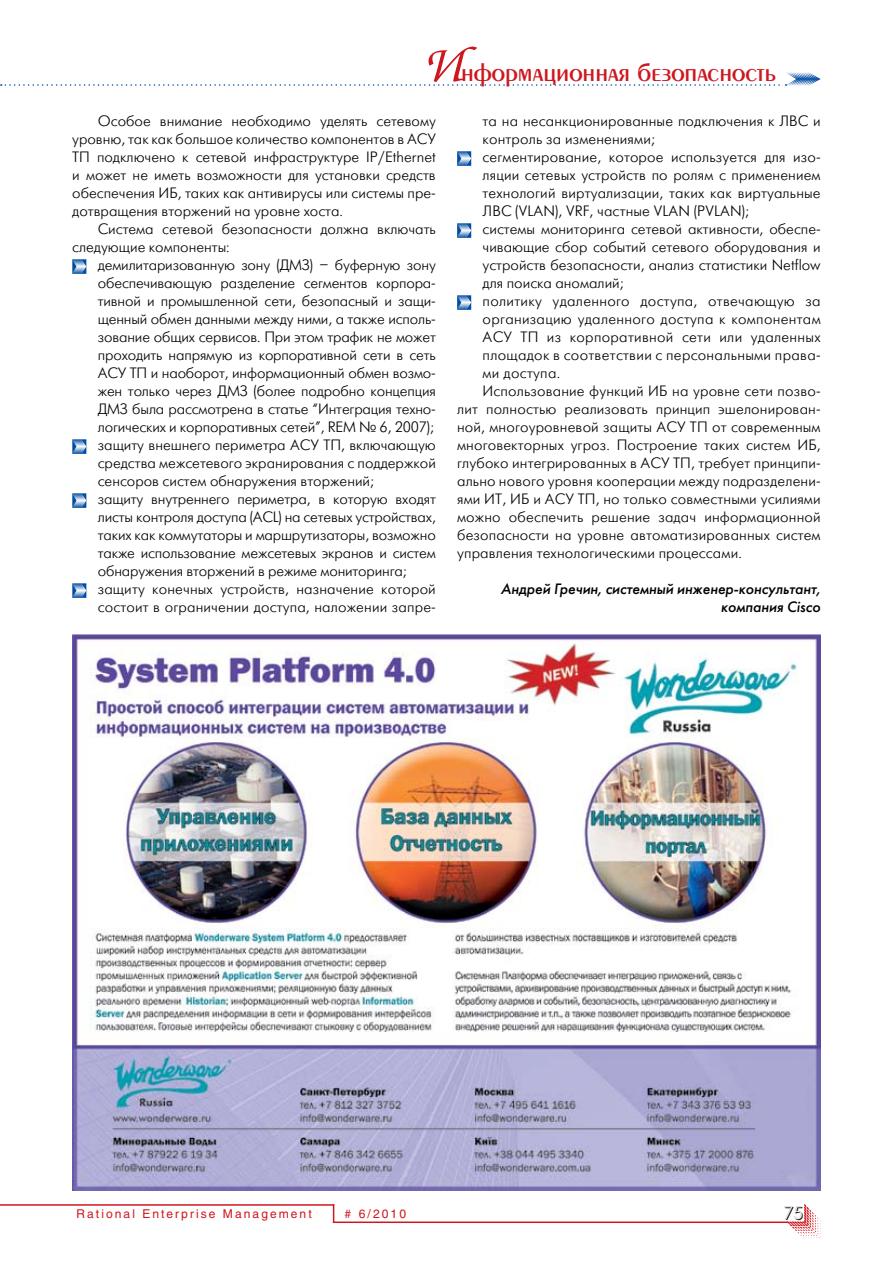
<style>
.page{position:relative;width:893px;height:1263px;background:#fff}
.page>*{position:absolute;margin:0;border:0;box-sizing:border-box;transform-origin:0 0}
.t1{font:27px "Penta Demi";color:#ce171e}
.t2{font:18px "Futuris Shadow C";color:#000}
.t3{font:15px "Futuris Light C";color:#000}
.t4{font:15px "Futuris Light C";letter-spacing:.02em;color:#000}
.t5{font:italic 15px/18px "Futuris C";color:#000;text-align:right}
.t6{font:12px "Helios";letter-spacing:.17em;color:#ce171e}
.s1{font-family:"Zapf Chancery C";font-weight:500;font-style:italic;font-size:54px}
</style>
<div class="page">
<svg style="left:787px;top:1204px;width:34px;height:34px"></svg>
<hr style="left:0;top:1204px;width:334px;height:2px;background:#ce171e">
<svg style="left:333px;top:1206px;width:1px;height:15px"></svg>
<hr style="left:333px;top:1221px;width:455px;height:2px;background:#ce171e">
<svg style="left:0;top:72px;width:821px;height:14px"></svg>
<svg style="left:72px;top:259px;width:14px;height:15px"></svg>
<svg style="left:72px;top:439px;width:14px;height:15px"></svg>
<svg style="left:72px;top:493px;width:14px;height:15px"></svg>
<svg style="left:72px;top:583px;width:14px;height:15px"></svg>
<svg style="left:457px;top:151px;width:14px;height:15px"></svg>
<svg style="left:457px;top:223px;width:14px;height:15px"></svg>
<svg style="left:457px;top:295px;width:14px;height:15px"></svg>
<img style="left:72px;top:635px;width:749px;height:556px">
<p class="t1" style="left:422px;top:59px;width:355px"><span class="s1">И</span>нформационная безопасность</p>
<p class="t3" style="left:98px;top:113px;width:340px">Особое внимание необходимо уделять сетевому</p>
<p class="t3" style="left:72px;top:131px;width:365px">уровню, так как большое количество компонентов в АСУ</p>
<p class="t3" style="left:72px;top:149px;width:365px">ТП подключено к сетевой инфраструктуре IP/Ethernet</p>
<p class="t3" style="left:72px;top:167px;width:365px">и может не иметь возможности для установки средств</p>
<p class="t3" style="left:72px;top:185px;width:365px">обеспечения ИБ, таких как антивирусы или системы пре-</p>
<p class="t3" style="left:72px;top:203px;width:272px">дотвращения вторжений на уровне хоста.</p>
<p class="t3" style="left:98px;top:221px;width:340px">Система сетевой безопасности должна включать</p>
<p class="t3" style="left:72px;top:239px;width:159px">следующие компоненты:</p>
<p class="t3" style="left:98px;top:257px;width:340px">демилитаризованную зону (ДМЗ) – буферную зону</p>
<p class="t3" style="left:98px;top:275px;width:340px">обеспечивающую разделение сегментов корпора-</p>
<p class="t3" style="left:98px;top:293px;width:340px">тивной и промышленной сети, безопасный и защи-</p>
<p class="t3" style="left:98px;top:311px;width:340px">щенный обмен данными между ними, а также исполь-</p>
<p class="t3" style="left:98px;top:329px;width:340px">зование общих сервисов. При этом трафик не может</p>
<p class="t3" style="left:98px;top:347px;width:339px">проходить напрямую из корпоративной сети в сеть</p>
<p class="t3" style="left:98px;top:365px;width:340px">АСУ ТП и наоборот, информационный обмен возмо-</p>
<p class="t3" style="left:98px;top:383px;width:340px">жен только через ДМЗ (более подробно концепция</p>
<p class="t3" style="left:98px;top:401px;width:340px">ДМЗ была рассмотрена в статье “Интеграция техно-</p>
<p class="t3" style="left:98px;top:419px;width:338px">логических и корпоративных сетей”, REM № 6, 2007);</p>
<p class="t3" style="left:98px;top:437px;width:340px">защиту внешнего периметра АСУ ТП, включающую</p>
<p class="t3" style="left:98px;top:455px;width:340px">средства межсетевого экранирования с поддержкой</p>
<p class="t3" style="left:98px;top:473px;width:278px">сенсоров систем обнаружения вторжений;</p>
<p class="t3" style="left:98px;top:491px;width:340px">защиту внутреннего периметра, в которую входят</p>
<p class="t3" style="left:98px;top:509px;width:340px">листы контроля доступа (ACL) на сетевых устройствах,</p>
<p class="t3" style="left:98px;top:527px;width:340px">таких как коммутаторы и маршрутизаторы, возможно</p>
<p class="t3" style="left:98px;top:545px;width:340px">также использование межсетевых экранов и систем</p>
<p class="t3" style="left:98px;top:563px;width:310px">обнаружения вторжений в режиме мониторинга;</p>
<p class="t3" style="left:98px;top:581px;width:340px">защиту конечных устройств, назначение которой</p>
<p class="t3" style="left:98px;top:599px;width:340px">состоит в ограничении доступа, наложении запре-</p>
<p class="t3" style="left:483px;top:113px;width:340px">та на несанкционированные подключения к ЛВС и</p>
<p class="t3" style="left:483px;top:131px;width:174px">контроль за изменениями;</p>
<p class="t3" style="left:483px;top:149px;width:340px">сегментирование, которое используется для изо-</p>
<p class="t3" style="left:483px;top:167px;width:340px">ляции сетевых устройств по ролям с применением</p>
<p class="t3" style="left:483px;top:185px;width:340px">технологий виртуализации, таких как виртуальные</p>
<p class="t3" style="left:483px;top:203px;width:268px">ЛВС (VLAN), VRF, частные VLAN (PVLAN);</p>
<p class="t3" style="left:483px;top:221px;width:340px">системы мониторинга сетевой активности, обеспе-</p>
<p class="t3" style="left:483px;top:239px;width:340px">чивающие сбор событий сетевого оборудования и</p>
<p class="t3" style="left:483px;top:257px;width:340px">устройств безопасности, анализ статистики Netflow</p>
<p class="t3" style="left:483px;top:275px;width:142px">для поиска аномалий;</p>
<p class="t4" style="left:483px;top:293px;width:340px">политику удаленного доступа, отвечающую за</p>
<p class="t4" style="left:483px;top:311px;width:340px">организацию удаленного доступа к компонентам</p>
<p class="t4" style="left:483px;top:329px;width:339px">АСУ ТП из корпоративной сети или удаленных</p>
<p class="t4" style="left:483px;top:347px;width:340px">площадок в соответствии с персональными права-</p>
<p class="t4" style="left:483px;top:365px;width:79px">ми доступа.</p>
<p class="t3" style="left:483px;top:383px;width:340px">Использование функций ИБ на уровне сети позво-</p>
<p class="t3" style="left:457px;top:401px;width:365px">лит полностью реализовать принцип эшелонирован-</p>
<p class="t3" style="left:457px;top:419px;width:365px">ной, многоуровневой защиты АСУ ТП от современным</p>
<p class="t3" style="left:457px;top:437px;width:365px">многовекторных угроз. Построение таких систем ИБ,</p>
<p class="t3" style="left:457px;top:455px;width:365px">глубоко интегрированных в АСУ ТП, требует принципи-</p>
<p class="t3" style="left:457px;top:473px;width:365px">ально нового уровня кооперации между подразделени-</p>
<p class="t3" style="left:457px;top:491px;width:365px">ями ИТ, ИБ и АСУ ТП, но только совместными усилиями</p>
<p class="t3" style="left:457px;top:509px;width:365px">можно обеспечить решение задач информационной</p>
<p class="t3" style="left:457px;top:527px;width:365px">безопасности на уровне автоматизированных систем</p>
<p class="t3" style="left:457px;top:545px;width:286px">управления технологическими процессами.</p>
<p class="t5" style="left:501px;top:580px;width:321px">Андрей Гречин, системный инженер-консультант, компания Cisco</p>
<p class="t6" style="left:77px;top:1207px;width:237px">Rational Enterprise Management</p>
<p class="t6" style="left:345px;top:1207px;width:63px"># 6/2010</p>
<p class="t2" style="left:784px;top:1204px;width:21px">75</p>
</div>
